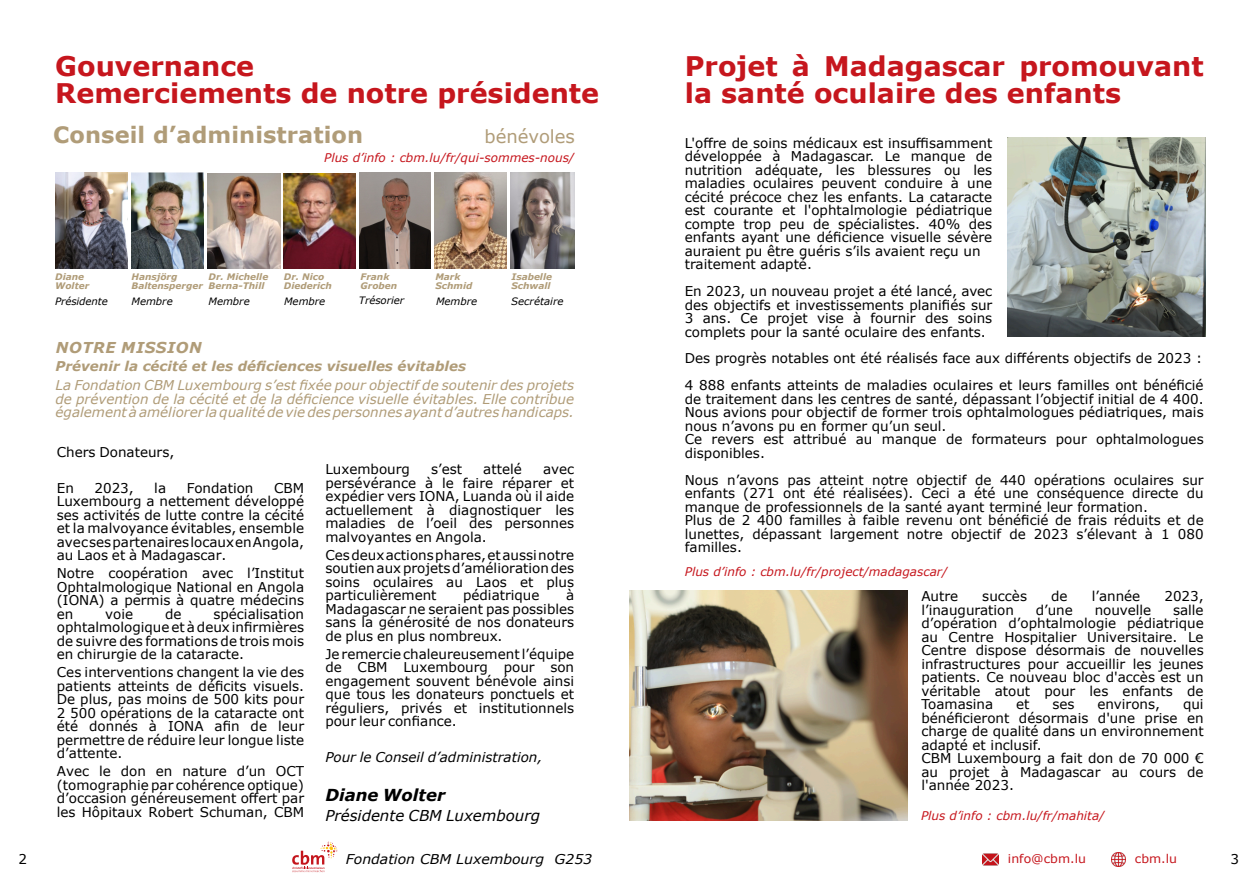
<style>
.page{position:relative;width:1259px;height:893px;background:#fff}
.page>*{position:absolute;margin:0;border:0;box-sizing:border-box;transform-origin:0 0}
.t1{font:700 27px/27px "Verdana";color:#c6161d}
.t2{font:700 22.5px "Verdana";letter-spacing:.005em;color:#b09c78}
.t3{font:18px "Verdana";color:#b09c78}
.t4{font:italic 700 16.5px "Verdana";color:#000}
.t5{font:italic 15px "Verdana";color:#000}
.t6{font:italic 700 15px "Verdana";letter-spacing:.035em;color:#b09c78}
.t7{font:13.5px/13.5px "Verdana";color:#000;text-align:justify}
.t8{font:italic 13.5px/13.5px "Verdana";color:#b09c78;text-align:justify}
.t9{font:italic 700 13.5px "Verdana";color:#b09c78}
.t10{font:italic 13.5px "Verdana";color:#000}
.t11{font:italic 13.5px "Verdana";color:#000;scale:1.04 1}
.t12{font:italic 12px "Verdana";color:#c6161d}
.t13{font:12px "Verdana";color:#c6161d;scale:1.04 1}
.t14{font:italic 10.2px "Verdana";letter-spacing:-.005em;color:#000}
.t15{font:italic 700 9px/9px "Verdana";color:#b09c78}
</style>
<div class="page">
<img style="left:359px;top:173px;width:71px;height:95px">
<img style="left:434px;top:172px;width:73px;height:97px">
<img style="left:283px;top:173px;width:73px;height:95px">
<img style="left:55px;top:172px;width:72px;height:96px">
<img style="left:131px;top:173px;width:73px;height:95px">
<img style="left:208px;top:173px;width:72px;height:95px">
<img style="left:511px;top:173px;width:63px;height:95px">
<svg style="left:292px;top:842px;width:46px;height:30px"></svg>
<img style="left:983px;top:853px;width:15px;height:13px">
<img style="left:1111px;top:852px;width:14px;height:14px">
<img style="left:629px;top:591px;width:278px;height:230px">
<img style="left:1007px;top:137px;width:198px;height:200px">
<h1 class="t1" style="left:55px;top:55px;width:545px">Gouvernance<br>Remerciements de notre présidente</h1>
<h2 class="t2" style="left:53px;top:125px;width:311px">Conseil d’administration</h2>
<h3 class="t3" style="left:484px;top:129px;width:92px">bénévoles</h3>
<p class="t12" style="left:324px;top:153px;width:252px">Plus d’info : cbm.lu/fr/qui-sommes-nous/</p>
<p class="t15" style="left:55px;top:273px;width:35px">Diane<br>Wolter</p>
<p class="t14" style="left:55px;top:297px;width:54px">Présidente</p>
<p class="t14" style="left:131px;top:297px;width:43px">Membre</p>
<p class="t6" style="left:56px;top:341px;width:147px">NOTRE MISSION</p>
<p class="t9" style="left:56px;top:360px;width:412px">Prévenir la cécité et les déficiences visuelles évitables</p>
<p class="t8" style="left:56px;top:379px;width:520px">La Fondation CBM Luxembourg s’est fixée pour objectif de soutenir des projets de prévention de la cécité et de la déficience visuelle évitables. Elle contribue également à améliorer la qualité de vie des personnes ayant d’autres handicaps.</p>
<p class="t7" style="left:57px;top:446px;width:119px">Chers Donateurs,</p>
<p class="t7" style="left:57px;top:482px;width:19px">En</p>
<p class="t7" style="left:94px;top:482px;width:41px">2023,</p>
<p class="t7" style="left:154px;top:482px;width:13px">la</p>
<p class="t7" style="left:187px;top:482px;width:68px">Fondation</p>
<p class="t15" style="left:131px;top:273px;width:73px">Hansjörg<br>Baltensperger</p>
<p class="t15" style="left:209px;top:273px;width:61px">Dr. Michelle<br>Berna-Thill</p>
<p class="t15" style="left:284px;top:273px;width:50px">Dr. Nico<br>Diederich</p>
<p class="t15" style="left:361px;top:273px;width:38px">Frank<br>Groben</p>
<p class="t15" style="left:435px;top:273px;width:38px">Mark<br>Schmid</p>
<p class="t15" style="left:511px;top:273px;width:42px">Isabelle<br>Schwall</p>
<p class="t14" style="left:208px;top:297px;width:43px">Membre</p>
<p class="t14" style="left:284px;top:297px;width:43px">Membre</p>
<p class="t14" style="left:359px;top:297px;width:47px">Trésorier</p>
<p class="t14" style="left:436px;top:297px;width:43px">Membre</p>
<p class="t14" style="left:511px;top:297px;width:54px">Secrétaire</p>
<p class="t7" style="left:325px;top:463px;width:86px">Luxembourg</p>
<p class="t7" style="left:431px;top:463px;width:33px">s’est</p>
<p class="t7" style="left:483px;top:463px;width:40px">attelé</p>
<p class="t7" style="left:325px;top:463px;width:250px;text-indent:218px">avec persévérance à le faire réparer et expédier vers IONA, Luanda où il aide actuellement à diagnostiquer les maladies de l’oeil des personnes malvoyantes en Angola.</p>
<p class="t7" style="left:325px;top:549px;width:250px">Ces deux actions phares, et aussi notre soutien aux projets d’amélioration des soins oculaires au Laos et plus particulièrement</p>
<p class="t7" style="left:57px;top:482px;width:249px;text-indent:217px">CBM Luxembourg a nettement développé ses activités de lutte contre la cécité et la malvoyance évitables, ensemble avec ses partenaires locaux en Angola, au Laos et à Madagascar.</p>
<p class="t7" style="left:57px;top:568px;width:249px">Notre coopération avec l’Institut Ophtalmologique National en Angola (IONA) a permis à quatre médecins en</p>
<p class="t7" style="left:325px;top:589px;width:250px;text-indent:241px">à Madagascar ne seraient pas possibles sans la générosité de nos donateurs de plus en plus nombreux.</p>
<p class="t7" style="left:325px;top:648px;width:250px">Je remercie chaleureusement l’équipe de CBM Luxembourg pour son engagement souvent bénévole ainsi que tous les donateurs ponctuels et réguliers, privés et institutionnels pour leur confiance.</p>
<p class="t10" style="left:325px;top:752px;width:218px">Pour le Conseil d’administration,</p>
<p class="t4" style="left:325px;top:788px;width:121px">Diane Wolter</p>
<p class="t5" style="left:325px;top:809px;width:216px">Présidente CBM Luxembourg</p>
<p class="t7" style="left:463px;top:589px;width:78px">pédiatrique</p>
<p class="t7" style="left:57px;top:608px;width:249px;text-indent:157px">spécialisation ophtalmologique et à deux infirmières de suivre des formations de trois mois en chirurgie de la cataracte.</p>
<p class="t7" style="left:57px;top:667px;width:249px">Ces interventions changent la vie des patients atteints de déficits visuels.<br>De plus, pas moins de 500 kits pour 2 500 opérations de la cataracte ont été donnés à IONA afin de leur permettre de réduire leur longue liste d’attente.</p>
<p class="t7" style="left:57px;top:766px;width:249px">Avec le don en nature d’un OCT (tomographie par cohérence optique) d’occasion généreusement offert par les Hôpitaux Robert Schuman, CBM</p>
<p class="t7" style="left:105px;top:608px;width:29px">voie</p>
<p class="t7" style="left:165px;top:608px;width:18px">de</p>
<h1 class="t1" style="left:685px;top:55px;width:520px">Projet à Madagascar promouvant la santé oculaire des enfants</h1>
<p class="t7" style="left:685px;top:137px;width:309px;text-align:left">L'offre de soins médicaux est insuffisamment développée à Madagascar. Le manque de nutrition adéquate, les blessures ou les maladies oculaires peuvent conduire à une cécité précoce chez les enfants. La cataracte est courante et l'ophtalmologie pédiatrique compte trop peu de spécialistes. 40% des enfants ayant une déficience visuelle sévère auraient pu être guéris s’ils avaient reçu un traitement adapté.</p>
<p class="t7" style="left:685px;top:286px;width:309px">En 2023, un nouveau projet a été lancé, avec des objectifs et investissements planifiés sur 3 ans. Ce projet vise à fournir des soins complets pour la santé oculaire des enfants.</p>
<p class="t7" style="left:685px;top:346px;width:520px;line-height:27px">Des progrès notables ont été réalisés face aux différents objectifs de 2023 :<br>4 888 enfants atteints de maladies oculaires et leurs familles ont bénéficié</p>
<p class="t7" style="left:685px;top:393px;width:520px;text-align:left">de traitement dans les centres de santé, dépassant l’objectif initial de 4 400.<br>Nous avions pour objectif de former trois ophtalmologues pédiatriques, mais nous n’avons pu en former qu’un seul.<br>Ce revers est attribué au manque de formateurs pour ophtalmologues disponibles.</p>
<p class="t7" style="left:685px;top:474px;width:520px;text-align:left">Nous n’avons pas atteint notre objectif de 440 opérations oculaires sur enfants (271 ont été réalisées). Ceci a été une conséquence directe du manque de professionnels de la santé ayant terminé leur formation.<br>Plus de 2 400 familles à faible revenu ont bénéficié de frais réduits et de lunettes, dépassant largement notre objectif de 2023 s’élevant à 1 080 familles.</p>
<p class="t12" style="left:685px;top:567px;width:264px">Plus d’info : cbm.lu/fr/project/madagascar/</p>
<p class="t7" style="left:921px;top:591px;width:38px">Autre</p>
<p class="t7" style="left:982px;top:591px;width:46px">succès</p>
<p class="t7" style="left:1051px;top:591px;width:18px">de</p>
<p class="t7" style="left:1091px;top:591px;width:50px">l’année</p>
<p class="t7" style="left:1164px;top:591px;width:41px">2023,</p>
<p class="t7" style="left:921px;top:604px;width:94px">l’inauguration</p>
<p class="t7" style="left:1035px;top:604px;width:39px">d’une</p>
<p class="t7" style="left:1094px;top:604px;width:58px">nouvelle</p>
<p class="t7" style="left:921px;top:604px;width:284px;text-indent:252px">salle d’opération d’ophtalmologie pédiatrique au Centre Hospitalier Universitaire. Le Centre dispose désormais de nouvelles infrastructures pour accueillir les jeunes patients. Ce nouveau bloc d'accès est un véritable atout pour les enfants de Toamasina</p>
<p class="t7" style="left:921px;top:699px;width:284px;text-align:left;text-indent:262px">qui bénéficieront désormais d'une prise en charge de qualité dans un environnement adapté et inclusif.<br>CBM Luxembourg a fait don de 70 000 € au projet à Madagascar au cours de l'année 2023.</p>
<p class="t12" style="left:921px;top:810px;width:185px">Plus d’info : cbm.lu/fr/mahita/</p>
<p class="t7" style="left:1016px;top:699px;width:15px">et</p>
<p class="t7" style="left:1052px;top:699px;width:24px">ses</p>
<p class="t7" style="left:1097px;top:699px;width:64px">environs,</p>
<p class="t7" style="left:19px;top:854px;width:10px">2</p>
<p class="t11" style="left:346px;top:854px;width:238px">Fondation CBM Luxembourg G253</p>
<p class="t13" style="left:1008px;top:854px;width:77px">info@cbm.lu</p>
<p class="t13" style="left:1134px;top:854px;width:42px">cbm.lu</p>
<p class="t7" style="left:1230px;top:854px;width:10px">3</p>
</div>
